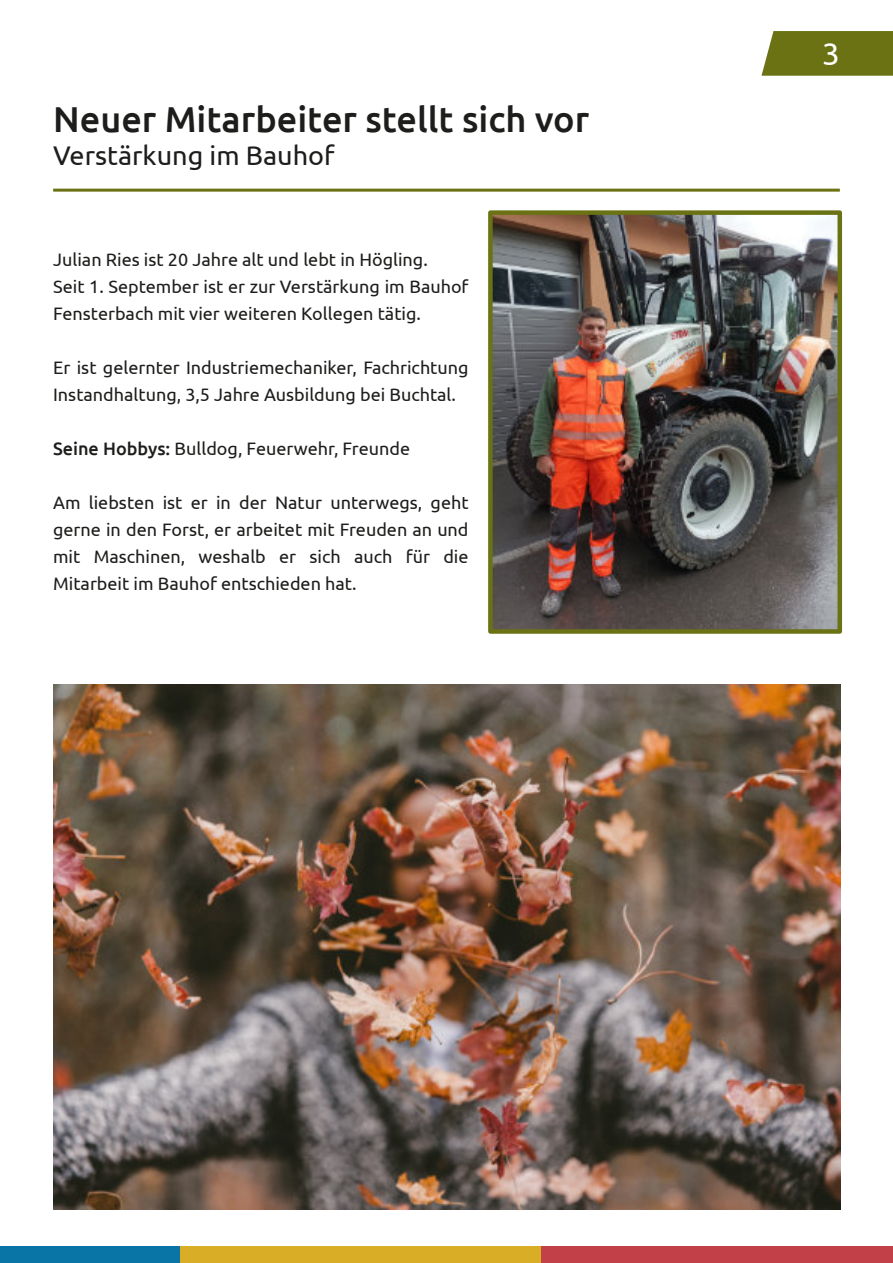
<style>
.page{position:relative;width:893px;height:1263px;background:#fff}
.page>*{position:absolute;margin:0;border:0;box-sizing:border-box;transform-origin:0 0}
.t1{font:500 36px "Ubuntu";color:#1d1d1b}
.t2{font:31.5px "Ubuntu";color:#fff}
.t3{font:27px "Ubuntu";color:#1d1d1b}
.t4{font:18px/27px "Ubuntu";color:#1d1d1b}
.s1{font-weight:500}
</style>
<div class="page">
<hr style="left:53px;top:189px;width:787px;height:3px;background:#6a7214">
<img style="left:493px;top:215px;width:344px;height:414px">
<div style="left:488px;top:210px;width:354px;height:424px;border:4px solid #6a7214"></div>
<img style="left:53px;top:685px;width:788px;height:525px">
<div style="left:541px;top:1246px;width:352px;height:17px;background:#c24047"></div>
<div style="left:180px;top:1246px;width:361px;height:17px;background:#daad27"></div>
<div style="left:0;top:1246px;width:180px;height:17px;background:#0875a6"></div>
<svg style="left:761px;top:31px;width:132px;height:45px;background:#727921"></svg>
<h1 class="t1" style="left:53px;top:104px;width:538px">Neuer Mitarbeiter stellt sich vor</h1>
<h3 class="t3" style="left:53px;top:144px;width:283px">Verstärkung im Bauhof</h3>
<p class="t4" style="left:53px;top:247px;width:417px">Julian Ries ist 20 Jahre alt und lebt in Högling.<br>Seit 1. September ist er zur Verstärkung im Bauhof<br>Fensterbach mit vier weiteren Kollegen tätig.</p>
<p class="t4" style="left:53px;top:355px;width:417px">Er ist gelernter Industriemechaniker, Fachrichtung<br>Instandhaltung, 3,5 Jahre Ausbildung bei Buchtal.</p>
<p class="t4" style="left:53px;top:436px;width:358px"><span class="s1">Seine Hobbys:</span> Bulldog, Feuerwehr, Freunde</p>
<p class="t4" style="left:53px;top:490px;width:417px;text-align:justify">Am liebsten ist er in der Natur unterwegs, geht gerne in den Forst, er arbeitet mit Freuden an und mit Maschinen, weshalb er sich auch für die Mitarbeit im Bauhof entschieden hat.</p>
<h2 class="t2" style="left:822px;top:41px;width:19px">3</h2>
</div>
